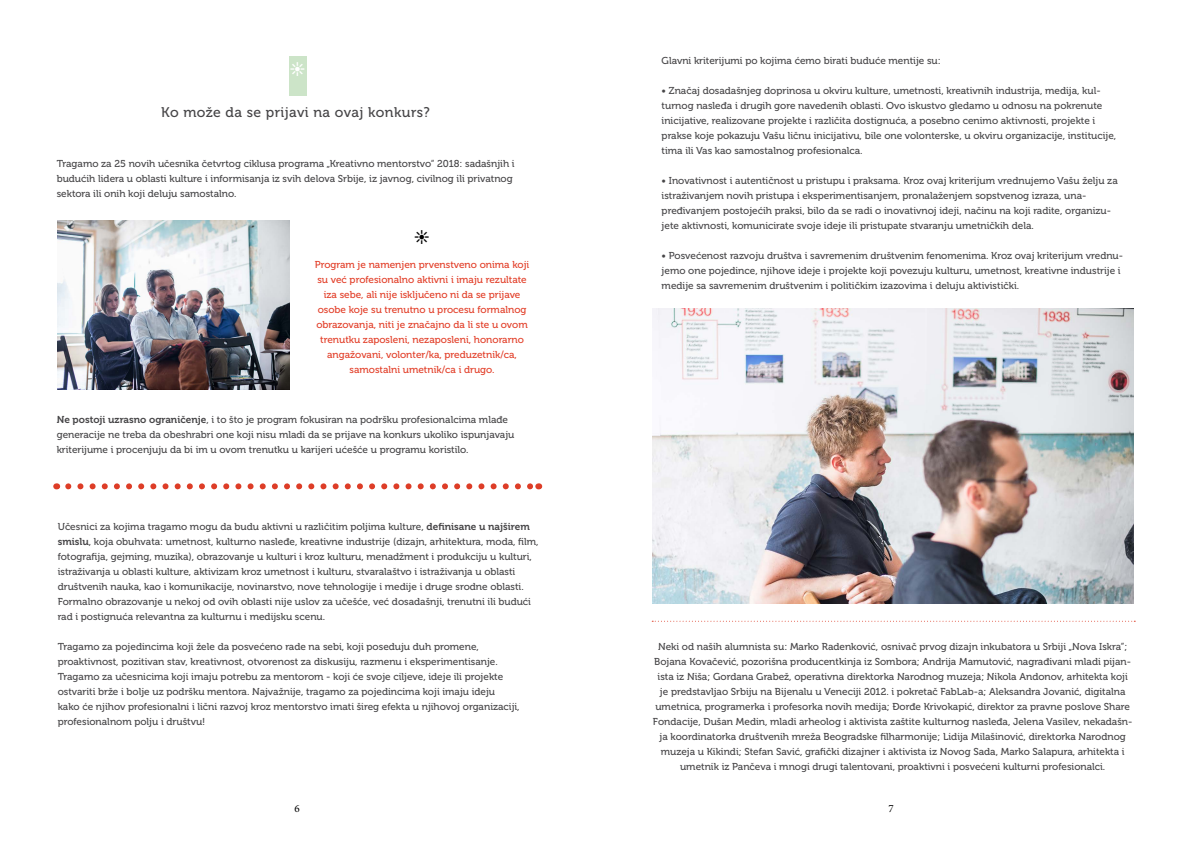
<style>
.page{position:relative;width:1191px;height:842px;background:#fff}
.page>*{position:absolute;margin:0;border:0;box-sizing:border-box;transform-origin:0 0}
.t1{font:26px "Minion Pro";color:#000}
.t2{font:26px "Minion Pro";color:#fff}
.t3{font:14px "Museo 500";letter-spacing:.03em;color:#464547}
.t4{font:11px "Minion Pro";color:#000}
.t5{font:10px/15px "Museo 500";color:#464547}
.t6{font:10px/15px "Museo 500";color:#e23e28;text-align:center}
.s1{font-family:"Museo 700"}
</style>
<div class="page">
<img style="left:58px;top:220px;width:232px;height:170px">
<svg style="left:68px;top:483px;width:464px;height:6px"></svg>
<svg style="left:652px;top:621px;width:483px;height:1px"></svg>
<div style="left:289px;top:57px;width:17px;height:39px;background:#cce4c8"></div>
<img style="left:652px;top:308px;width:481px;height:295px">
<h1 class="t2" style="left:289px;top:50px;width:18px">•</h1>
<h2 class="t3" style="left:161px;top:104px;width:270px">Ko može da se prijavi na ovaj konkurs?</h2>
<p class="t5" style="left:57px;top:156px;width:459px">Tragamo za 25 novih učesnika četvrtog ciklusa programa „Kreativno mentorstvo“ 2018: sadašnjih i budućih lidera u oblasti kulture i informisanja iz svih delova Srbije, iz javnog, civilnog ili privatnog sektora ili onih koji deluju samostalno.</p>
<h1 class="t1" style="left:414px;top:218px;width:18px">•</h1>
<p class="t6" style="left:315px;top:257px;width:216px">Program je namenjen prvenstveno onima koji su već profesionalno aktivni i imaju rezultate iza sebe, ali nije isključeno ni da se prijave osobe koje su trenutno u procesu formalnog obrazovanja, niti je značajno da li ste u ovom trenutku zaposleni, nezaposleni, honorarno angažovani, volonter/ka, preduzetnik/ca, samostalni umetnik/ca i drugo.</p>
<p class="t5" style="left:57px;top:412px;width:459px"><span class="s1">Ne postoji uzrasno ograničenje</span>, i to što je program fokusiran na podršku profesionalcima mlađe generacije ne treba da obeshrabri one koji nisu mladi da se prijave na konkurs ukoliko ispunjavaju kriterijume i procenjuju da bi im u ovom trenutku u karijeri ućešće u programu koristilo.</p>
<p class="t5" style="left:58px;top:519px;width:482px">Učesnici za kojima tragamo mogu da budu aktivni u različitim poljima kulture, <span class="s1">definisane u najširem smislu</span>, koja obuhvata: umetnost, kulturno nasleđe, kreativne industrije (dizajn, arhitektura, moda, film, fotografija, gejming, muzika), obrazovanje u kulturi i kroz kulturu, menadžment i produkciju u kulturi, istraživanja u oblasti kulture, aktivizam kroz umetnost i kulturu, stvaralaštvo i istraživanja u oblasti društvenih nauka, kao i komunikacije, novinarstvo, nove tehnologije i medije i druge srodne oblasti.<br>Formalno obrazovanje u nekoj od ovih oblasti nije uslov za učešće, već dosadašnji, trenutni ili budući rad i postignuća relevantna za kulturnu i medijsku scenu.</p>
<p class="t5" style="left:58px;top:639px;width:463px">Tragamo za pojedincima koji žele da posvećeno rade na sebi, koji poseduju duh promene, proaktivnost, pozitivan stav, kreativnost, otvorenost za diskusiju, razmenu i eksperimentisanje.<br>Tragamo za učesnicima koji imaju potrebu za mentorom - koji će svoje ciljeve, ideje ili projekte ostvariti brže i bolje uz podršku mentora. Najvažnije, tragamo za pojedincima koji imaju ideju<br>kako će njihov profesionalni i lični razvoj kroz mentorstvo imati šireg efekta u njihovoj organizaciji, profesionalnom polju i društvu!</p>
<p class="t5" style="left:661px;top:53px;width:281px">Glavni kriterijumi po kojima ćemo birati buduće mentije su:</p>
<p class="t5" style="left:661px;top:83px;width:456px">• Značaj dosadašnjeg doprinosa u okviru kulture, umetnosti, kreativnih industrija, medija, kul&shy;turnog nasleđa i drugih gore navedenih oblasti. Ovo iskustvo gledamo u odnosu na pokrenute inicijative, realizovane projekte i različita dostignuća, a posebno cenimo aktivnosti, projekte i prakse koje pokazuju Vašu ličnu inicijativu, bile one volonterske, u okviru organizacije, institucije, tima ili Vas kao samostalnog profesionalca.</p>
<p class="t5" style="left:661px;top:173px;width:458px">• Inovativnost i autentičnost u pristupu i praksama. Kroz ovaj kriterijum vrednujemo Vašu želju za istraživanjem novih pristupa i eksperimentisanjem, pronalaženjem sopstvenog izraza, una&shy;pređivanjem postojećih praksi, bilo da se radi o inovativnoj ideji, načinu na koji radite, organizu&shy;jete aktivnosti, komunicirate svoje ideje ili pristupate stvaranju umetničkih dela.</p>
<p class="t5" style="left:661px;top:248px;width:463px">• Posvećenost razvoju društva i savremenim društvenim fenomenima. Kroz ovaj kriterijum vrednu&shy;jemo one pojedince, njihove ideje i projekte koji povezuju kulturu, umetnost, kreativne industrije i medije sa savremenim društvenim i političkim izazovima i deluju aktivistički.</p>
<p class="t5" style="left:653px;top:639px;width:481px;text-align:center">Neki od naših alumnista su: Marko Radenković, osnivač prvog dizajn inkubatora u Srbiji „Nova Iskra”; Bojana Kovačević, pozorišna producentkinja iz Sombora; Andrija Mamutović, nagrađivani mladi pijan&shy;ista iz Niša; Gordana Grabež, operativna direktorka Narodnog muzeja; Nikola Andonov, arhitekta koji je predstavljao Srbiju na Bijenalu u Veneciji 2012. i pokretač FabLab-a; Aleksandra Jovanić, digitalna umetnica, programerka i profesorka novih medija; Đorđe Krivokapić, direktor za pravne poslove Share Fondacije, Dušan Medin, mladi arheolog i aktivista zaštite kulturnog nasleđa, Jelena Vasilev, nekadašn&shy;ja koordinatorka društvenih mreža Beogradske filharmonije; Lidija Milašinović, direktorka Narodnog muzeja u Kikindi; Stefan Savić, grafički dizajner i aktivista iz Novog Sada, Marko Salapura, arhitekta i umetnik iz Pančeva i mnogi drugi talentovani, proaktivni i posvećeni kulturni profesionalci.</p>
<p class="t4" style="left:295px;top:801px;width:7px">6</p>
<p class="t4" style="left:888px;top:801px;width:7px">7</p>
</div>
